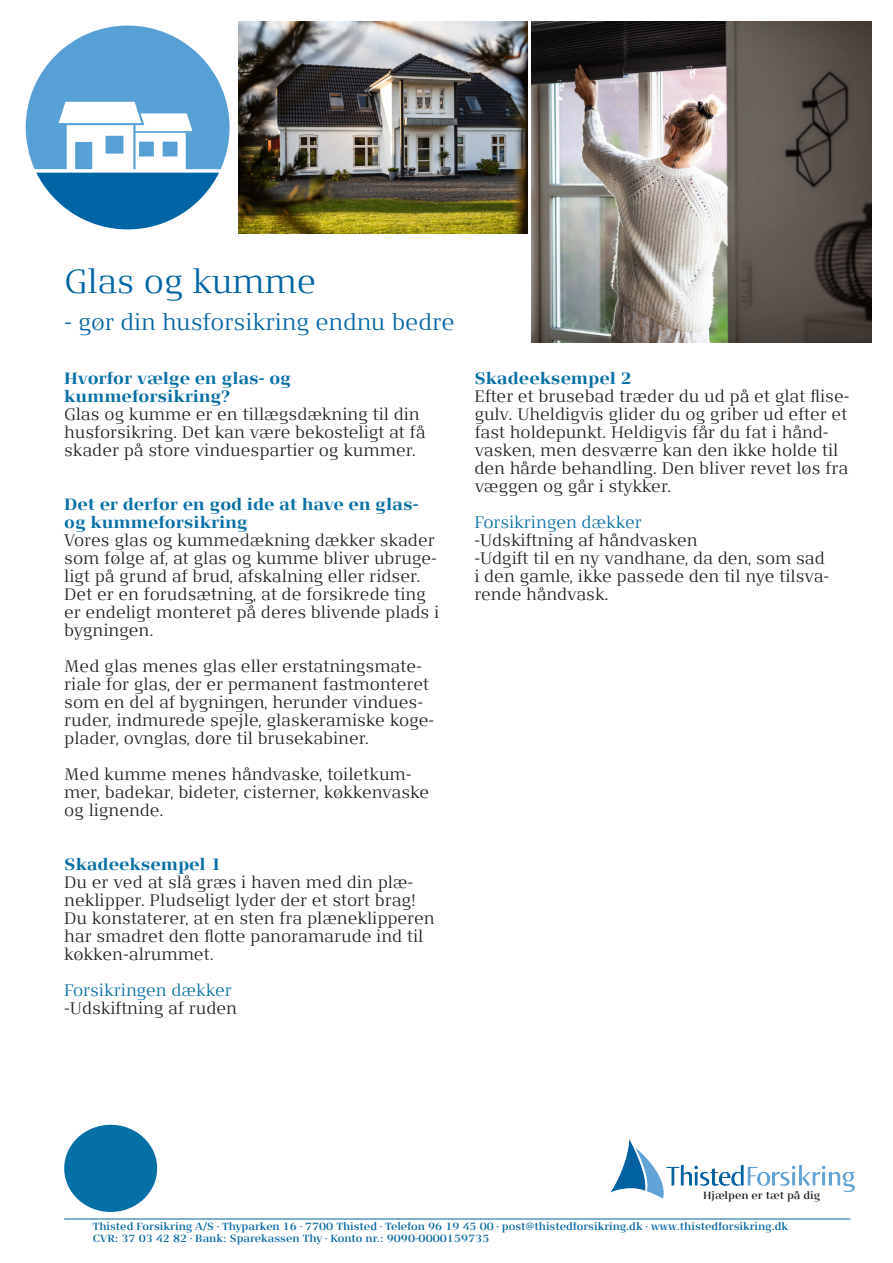
<style>
.page{position:relative;width:893px;height:1263px;background:#fff}
.page>*{position:absolute;margin:0;border:0;box-sizing:border-box;transform-origin:0 0}
.t1{font:33px "Signa Serif Light TF";letter-spacing:-.01em;color:#0065a4}
.t2{font:22.5px "Signa Serif Light TF";letter-spacing:-.01em;color:#0065a4}
.t3{font:16.5px/18px "Signa Serif Light TF";letter-spacing:-.005em;color:#231f20}
.t4{font:16.5px/18px "Signa Serif Bold TF";letter-spacing:-.005em;color:#056fa6}
.t5{font:16.5px "Signa Serif Light TF";letter-spacing:-.005em;color:#056fa6}
.t6{font:10.5px/12px "Signa Serif Semi Bold TF";color:#0065a4}
.t7{font:10.5px "Signa Serif Semi Bold TF";color:#231f20}
</style>
<div class="page">
<img style="left:611px;top:1139px;width:244px;height:60px">
<hr style="left:64px;top:1218px;width:786px;height:1px;background:#0065a4">
<img style="left:531px;top:21px;width:341px;height:321px">
<svg style="left:26px;top:26px;width:204px;height:203px"></svg>
<img style="left:238px;top:21px;width:289px;height:213px">
<div style="left:64px;top:1125px;width:93px;height:87px;background:#056fa6;border-radius:50%"></div>
<h1 class="t1" style="left:64px;top:268px;width:254px">Glas og kumme</h1>
<h2 class="t2" style="left:64px;top:312px;width:392px">- gør din husforsikring endnu bedre</h2>
<p class="t4" style="left:64px;top:370px;width:228px">Hvorfor vælge en glas- og kummeforsikring?</p>
<p class="t3" style="left:64px;top:406px;width:363px">Glas og kumme er en tillægsdækning til din husforsikring. Det kan være bekosteligt at få skader på store vinduespartier og kummer.</p>
<p class="t4" style="left:64px;top:496px;width:356px">Det er derfor en god ide at have en glas&shy;og kummeforsikring</p>
<p class="t3" style="left:64px;top:532px;width:377px">Vores glas og kummedækning dækker skader som følge af, at glas og kumme bliver ubruge&shy;ligt på grund af brud, afskalning eller ridser.<br>Det er en forudsætning, at de forsikrede ting er endeligt monteret på deres blivende plads i bygningen.</p>
<p class="t3" style="left:64px;top:658px;width:372px">Med glas menes glas eller erstatningsmate&shy;riale for glas, der er permanent fastmonteret som en del af bygningen, herunder vindues&shy;ruder, indmurede spejle, glaskeramiske koge&shy;plader, ovnglas, døre til brusekabiner.</p>
<p class="t3" style="left:64px;top:766px;width:367px">Med kumme menes håndvaske, toiletkum&shy;mer, badekar, bideter, cisterner, køkkenvaske og lignende.</p>
<p class="t4" style="left:64px;top:856px;width:159px">Skadeeksempel 1</p>
<p class="t3" style="left:64px;top:874px;width:372px">Du er ved at slå græs i haven med din plæ&shy;neklipper. Pludseligt lyder der et stort brag!<br>Du konstaterer, at en sten fra plæneklipperen har smadret den flotte panoramarude ind til køkken-alrummet.</p>
<p class="t5" style="left:64px;top:983px;width:169px">Forsikringen dækker</p>
<p class="t3" style="left:64px;top:1000px;width:174px">-Udskiftning af ruden</p>
<p class="t4" style="left:474px;top:370px;width:159px">Skadeeksempel 2</p>
<p class="t3" style="left:474px;top:387px;width:377px">Efter et brusebad træder du ud på et glat flise&shy;gulv. Uheldigvis glider du og griber ud efter et fast holdepunkt. Heldigvis får du fat i hånd&shy;vasken, men desværre kan den ikke holde til den hårde behandling. Den bliver revet løs fra væggen og går i stykker.</p>
<p class="t5" style="left:474px;top:515px;width:169px">Forsikringen dækker</p>
<p class="t3" style="left:474px;top:532px;width:357px">-Udskiftning af håndvasken<br>-Udgift til en ny vandhane, da den, som sad i den gamle, ikke passede den til nye tilsva&shy;rende håndvask.</p>
<p class="t7" style="left:703px;top:1191px;width:119px">Hjælpen er tæt på dig</p>
<p class="t6" style="left:93px;top:1221px;width:697px">Thisted Forsikring A/S · Thyparken 16 · 7700 Thisted · Telefon 96 19 45 00 · post@thistedforsikring.dk · www.thistedforsikring.dk<br>CVR: 37 03 42 82 · Bank: Sparekassen Thy · Konto nr.: 9090-0000159735</p>
</div>
